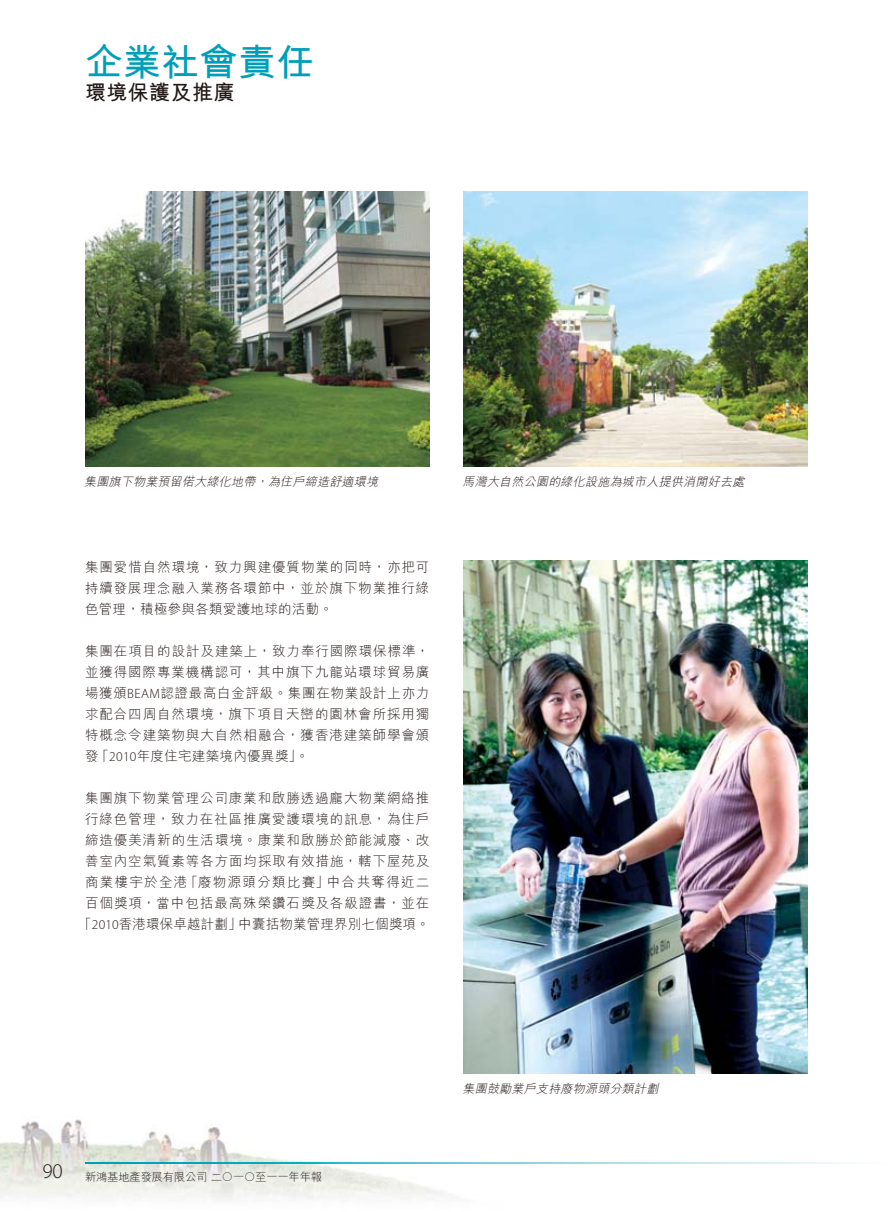
<style>
.page{position:relative;width:893px;height:1212px;background:#fff}
.page>*{position:absolute;margin:0;border:0;box-sizing:border-box;transform-origin:0 0}
.t1{font:37.5px "M Hei HK Bold E Ten B5 H";letter-spacing:.02em;color:#009fb9}
.t2{font:21px "M Hei HK Bold E Ten B5 H";letter-spacing:.02em;color:#231916}
.t3{font:13.5px/21px "M Hei HK Light E Ten B5 H";letter-spacing:.07em;color:#231916;text-align:justify}
.t4{font:italic 12px "M Hei HK Light E Ten B5 H";color:#231916}
.t5{font:11.25px "M Hei HK Light E Ten B5 H";letter-spacing:-.01em;color:#231916}
.s1{font-family:"Myriad Pro";font-weight:300}
</style>
<div class="page">
<img style="left:0;top:1073px;width:701px;height:128px">
<svg style="left:701px;top:1163px;width:154px;height:1px"></svg>
<img style="left:85px;top:1163px;width:616px;height:1px">
<img style="left:463px;top:560px;width:345px;height:513px">
<img style="left:85px;top:191px;width:344px;height:276px">
<img style="left:463px;top:191px;width:345px;height:276px">
<h1 class="t1" style="left:85px;top:48px;width:230px">企業社會責任</h1>
<h2 class="t2" style="left:85px;top:84px;width:151px">環境保護及推廣</h2>
<p class="t4" style="left:84px;top:477px;width:298px">集團旗下物業預留偌大綠化地帶，為住戶締造舒適環境</p>
<p class="t4" style="left:462px;top:477px;width:286px">馬灣大自然公園的綠化設施為城市人提供消閒好去處</p>
<p class="t3" style="left:85px;top:558px;width:346px">集團愛惜自然環境，致力興建優質物業的同時，亦把可持續發展理念融入業務各環節中，並於旗下物業推行綠色管理，積極參與各類愛護地球的活動。</p>
<p class="t3" style="left:85px;top:642px;width:346px">集團在項目的設計及建築上，致力奉行國際環保標準，並獲得國際專業機構認可，其中旗下九龍站環球貿易廣場獲頒<span class="s1">BEAM</span>認證最高白金評級。集團在物業設計上亦力求配合四周自然環境，旗下項目天巒的園林會所採用獨特概念令建築物與大自然相融合，獲香港建築師學會頒發「<span class="s1">2010</span>年度住宅建築境內優異獎」。</p>
<p class="t3" style="left:78px;top:789px;width:353px;text-align:center">集團旗下物業管理公司康業和啟勝透過龐大物業網絡推行綠色管理，致力在社區推廣愛護環境的訊息，為住戶締造優美清新的生活環境。康業和啟勝於節能減廢、改善室內空氣質素等各方面均採取有效措施，轄下屋苑及商業樓宇於全港「廢物源頭分類比賽」中合共奪得近二百個獎項，當中包括最高殊榮鑽石獎及各級證書，並在「<span class="s1">2010</span>香港環保卓越計劃」中囊括物業管理界別七個獎項。</p>
<p class="t5" style="left:43px;top:1172px;width:281px"><sup>90</sup> 新鴻基地產發展有限公司二○一○至一一年年報</p>
<p class="t4" style="left:462px;top:1084px;width:200px">集團鼓勵業戶支持廢物源頭分類計劃</p>
</div>
